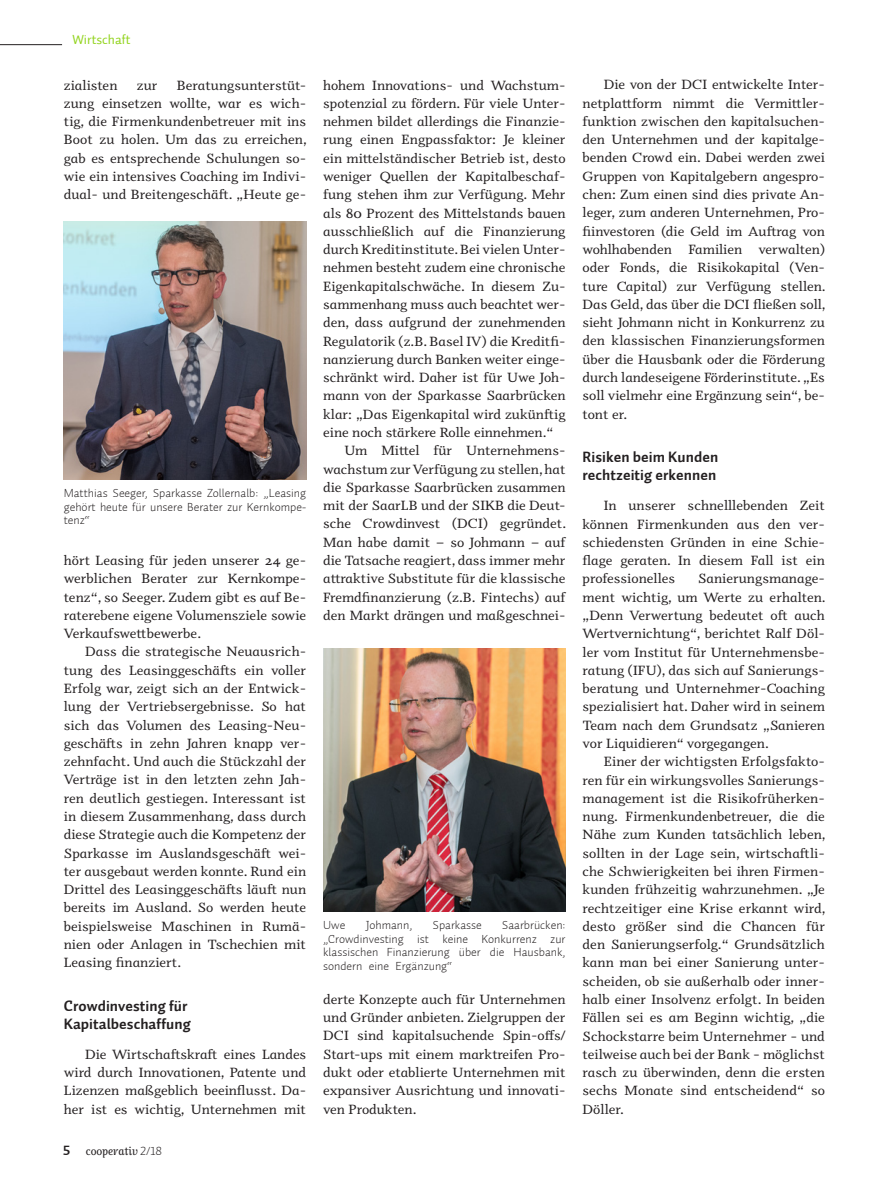
<style>
.page{position:relative;width:893px;height:1191px;background:#fff}
.page>*{position:absolute;margin:0;border:0;box-sizing:border-box;transform-origin:0 0}
.Zwischenüberschrift{font:15px/18px "Auto 1 Bold LF";letter-spacing:.005em;color:#231f20}
.Fließtext{font:13.5px/18.3px "Odile";color:#231f20;text-align:justify}
.t1{font:13.5px "Auto 1";color:#93d41f}
.Bildunterschrift{font:12px/13.5px "Auto 1 Light LF";color:#231f20;text-align:justify}
.t2{font:italic 12px "Odile Upright";color:#231f20}
.s1{font-family:"Auto 1 Bold LF";font-style:normal;font-size:13.5px}
.s2{font-family:"Auto 1 Light LF";font-style:normal}
</style>
<div class="page">
<hr style="left:0;top:44px;width:62px;height:1px;background:#231f20">
<img style="left:64px;top:222px;width:242px;height:257px">
<img style="left:323px;top:648px;width:243px;height:263px">
<p class="t1" style="left:72px;top:31px;width:60px">Wirtschaft</p>
<p class="Fließtext" style="left:64px;top:75px;width:55px">zialisten</p>
<p class="Fließtext" style="left:137px;top:75px;width:22px">zur</p>
<p class="Fließtext" style="left:64px;top:75px;width:245px;text-indent:113px">Beratungsunterstüt&shy;zung einsetzen wollte, war es wich&shy;tig, die Firmenkundenbetreuer mit ins Boot zu holen. Um das zu erreichen, gab es entsprechende Schulungen so&shy;wie ein intensives Coaching im Indivi&shy;dual- und Breitengeschäft. „Heute ge-</p>
<p class="Bildunterschrift" style="left:64px;top:486px;width:244px">Matthias Seeger, Sparkasse Zollernalb: „Leasing gehört heute für unsere Berater zur Kernkompe&shy;tenz“</p>
<p class="Fließtext" style="left:64px;top:551px;width:244px">hört Leasing für jeden unserer 24 ge&shy;werblichen Berater zur Kernkompe&shy;tenz“, so Seeger. Zudem gibt es auf Be&shy;raterebene eigene Volumensziele sowie Verkaufswettbewerbe.</p>
<p class="Fließtext" style="left:64px;top:642px;width:244px;text-indent:21px">Dass die strategische Neuausrich&shy;tung des Leasinggeschäfts ein voller Erfolg war, zeigt sich an der Entwick&shy;lung der Vertriebsergebnisse. So hat sich das Volumen des Leasing-Neu&shy;geschäfts in zehn Jahren knapp ver&shy;zehnfacht. Und auch die Stückzahl der Verträge ist in den letzten zehn Jah&shy;ren deutlich gestiegen. Interessant ist in diesem Zusammenhang, dass durch diese Strategie auch die Kompetenz der Sparkasse im Auslandsgeschäft wei&shy;ter ausgebaut werden konnte. Rund ein Drittel des Leasinggeschäfts läuft nun bereits im Ausland. So werden heute beispielsweise Maschinen in Rumä&shy;nien oder Anlagen in Tschechien mit Leasing finanziert.</p>
<p class="Zwischenüberschrift" style="left:64px;top:997px;width:129px">Crowdinvesting für<br>Kapitalbeschaffung</p>
<p class="Fließtext" style="left:64px;top:1044px;width:244px;text-indent:21px">Die Wirtschaftskraft eines Landes wird durch Innovationen, Patente und Lizenzen maßgeblich beeinflusst. Da&shy;her ist es wichtig, Unternehmen mit</p>
<p class="t2" style="left:63px;top:1142px;width:100px"><span class="s1">5</span> cooperativ <span class="s2">2/18</span></p>
<p class="Fließtext" style="left:323px;top:75px;width:244px">hohem Innovations- und Wachstum&shy;spotenzial zu fördern. Für viele Unter&shy;nehmen bildet allerdings die Finanzie&shy;rung einen Engpassfaktor: Je kleiner ein mittelständischer Betrieb ist, desto weniger Quellen der Kapitalbeschaf&shy;fung stehen ihm zur Verfügung. Mehr als 80 Prozent des Mittelstands bauen ausschließlich auf die Finanzierung durch Kreditinstitute. Bei vielen Unter&shy;nehmen besteht zudem eine chronische Eigenkapitalschwäche. In diesem Zu&shy;sammenhang muss auch beachtet wer&shy;den, dass aufgrund der zunehmenden Regulatorik (z.B. Basel IV) die Kreditfi&shy;nanzierung durch Banken weiter einge&shy;schränkt wird. Daher ist für Uwe Joh&shy;mann von der Sparkasse Saarbrücken klar: „Das Eigenkapital wird zukünftig eine noch stärkere Rolle einnehmen.“</p>
<p class="Fließtext" style="left:323px;top:441px;width:245px;text-indent:21px">Um Mittel für Unternehmens&shy;wachstum zur Verfügung zu stellen, hat die Sparkasse Saarbrücken zusammen mit der SaarLB und der SIKB die Deut&shy;sche Crowdinvest (DCI) gegründet.<br>Man habe damit ‒ so Johmann ‒ auf die Tatsache reagiert, dass immer mehr attraktive Substitute für die klassische Fremdfinanzierung (z.B. Fintechs) auf den Markt drängen und maßgeschnei-</p>
<p class="Bildunterschrift" style="left:323px;top:918px;width:244px;text-indent:179px">Saarbrücken: „Crowdinvesting ist keine Konkurrenz zur klassischen Finanzierung über die Hausbank, sondern eine Ergänzung“</p>
<p class="Bildunterschrift" style="left:323px;top:918px;width:24px">Uwe</p>
<p class="Bildunterschrift" style="left:366px;top:918px;width:48px">Johmann,</p>
<p class="Bildunterschrift" style="left:433px;top:918px;width:51px">Sparkasse</p>
<p class="Fließtext" style="left:323px;top:989px;width:244px">derte Konzepte auch für Unternehmen und Gründer anbieten. Zielgruppen der DCI sind kapitalsuchende Spin-offs/ Start-ups mit einem marktreifen Pro&shy;dukt oder etablierte Unternehmen mit expansiver Ausrichtung und innovati&shy;ven Produkten.</p>
<p class="Fließtext" style="left:583px;top:75px;width:245px;text-indent:21px">Die von der DCI entwickelte Inter&shy;netplattform nimmt die Vermittler&shy;funktion zwischen den kapitalsuchen&shy;den Unternehmen und der kapitalge&shy;benden Crowd ein. Dabei werden zwei Gruppen von Kapitalgebern angespro&shy;chen: Zum einen sind dies private An&shy;leger, zum anderen Unternehmen, Pro&shy;fiinvestoren (die Geld im Auftrag von wohlhabenden Familien verwalten) oder Fonds, die Risikokapital (Ven&shy;ture Capital) zur Verfügung stellen.<br>Das Geld, das über die DCI fließen soll, sieht Johmann nicht in Konkurrenz zu den klassischen Finanzierungsformen über die Hausbank oder die Förderung durch landeseigene Förderinstitute. „Es soll vielmehr eine Ergänzung sein“, be&shy;tont er.</p>
<p class="Zwischenüberschrift" style="left:583px;top:448px;width:137px">Risiken beim Kunden rechtzeitig erkennen</p>
<p class="Fließtext" style="left:583px;top:496px;width:244px;text-indent:21px">In unserer schnelllebenden Zeit können Firmenkunden aus den ver&shy;schiedensten Gründen in eine Schie&shy;flage geraten. In diesem Fall ist ein professionelles</p>
<p class="Fließtext" style="left:583px;top:569px;width:245px;text-indent:116px">Sanierungsmanage&shy;ment wichtig, um Werte zu erhalten. „Denn Verwertung bedeutet oft auch Wertvernichtung“, berichtet Ralf Döl&shy;ler vom Institut für Unternehmensbe&shy;ratung (IFU), das sich auf Sanierungs&shy;beratung und Unternehmer-Coaching spezialisiert hat. Daher wird in seinem Team nach dem Grundsatz „Sanieren vor Liquidieren“ vorgegangen.</p>
<p class="Fließtext" style="left:583px;top:752px;width:245px;text-indent:21px">Einer der wichtigsten Erfolgsfakto&shy;ren für ein wirkungsvolles Sanierungs&shy;management ist die Risikofrüherken&shy;nung. Firmenkundenbetreuer, die die Nähe zum Kunden tatsächlich leben, sollten in der Lage sein, wirtschaftli&shy;che Schwierigkeiten bei ihren Firmen&shy;kunden frühzeitig wahrzunehmen. „Je rechtzeitiger eine Krise erkannt wird, desto größer sind die Chancen für den Sanierungserfolg.“ Grundsätzlich kann man bei einer Sanierung unter&shy;scheiden, ob sie außerhalb oder inner&shy;halb einer Insolvenz erfolgt. In beiden Fällen sei es am Beginn wichtig, „die Schockstarre beim Unternehmer – und teilweise auch bei der Bank – möglichst rasch zu überwinden, denn die ersten sechs Monate sind entscheidend“ so Döller.</p>
</div>
